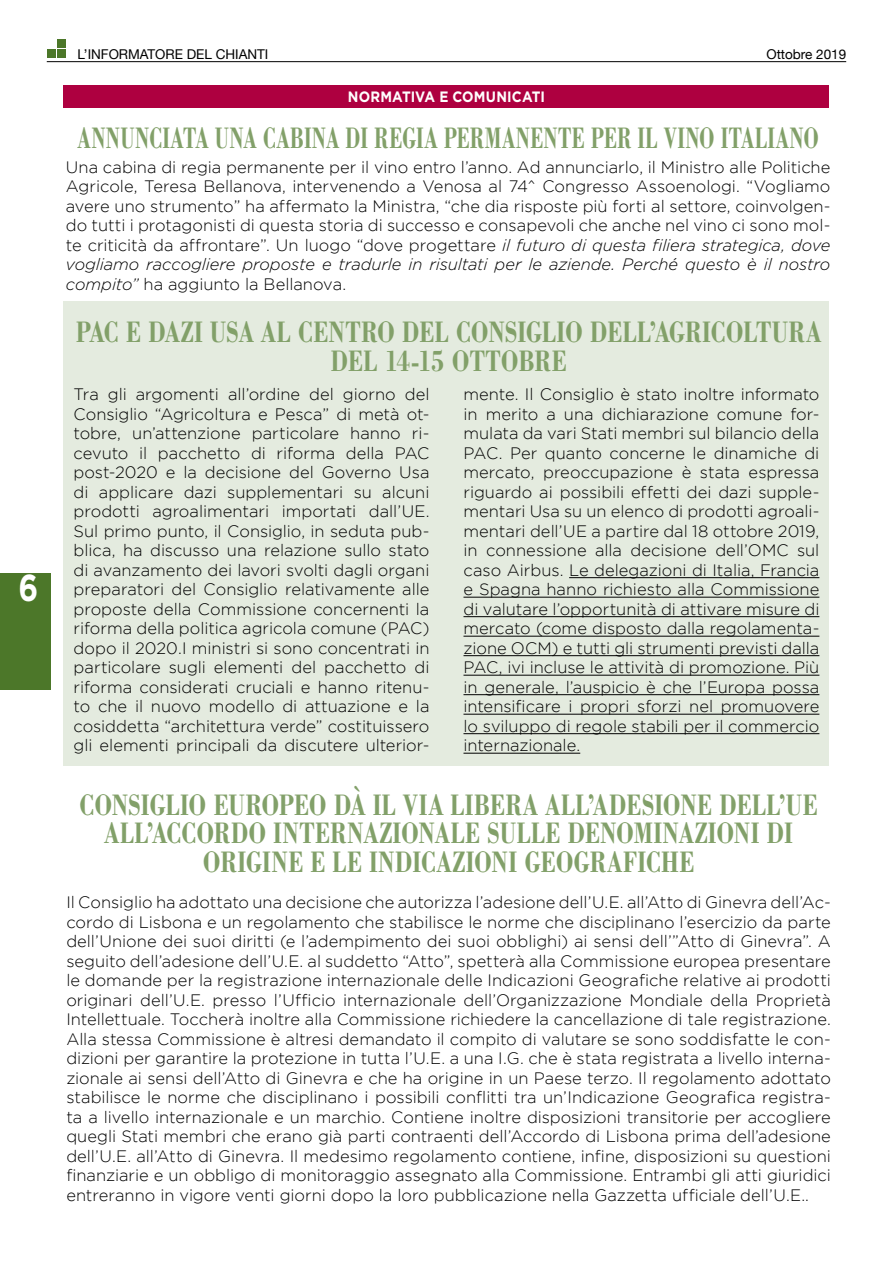
<style>
.page{position:relative;width:893px;height:1263px;background:#fff}
.page>*{position:absolute;margin:0;border:0;box-sizing:border-box;transform-origin:0 0}
.t1{font:700 37.5px "Gotham";color:#fff;scale:.8 1}
.t2{font:700 30.6px/28.8px "Bodoni";letter-spacing:.005em;color:#82a069;text-align:center;scale:.75 1}
.t3{font:700 30.6px "Bodoni";letter-spacing:.005em;color:#82a069;scale:.65 1}
.t4{font:300 16.5px/19.5px "Gotham";color:#000;text-align:justify}
.t5{font:700 15px "Gotham";letter-spacing:.01em;color:#fff;scale:.9 1}
.t6{font:13.5px "Helvetica Neue";color:#000}
.s1{font-style:italic}
</style>
<div class="page">
<div style="left:47px;top:49px;width:8px;height:9px;background:#4c7729"></div>
<div style="left:57px;top:49px;width:8px;height:9px;background:#4c7729"></div>
<div style="left:57px;top:39px;width:8px;height:9px;background:#4c7729"></div>
<hr style="left:47px;top:61px;width:799px;height:1px;background:#000">
<div style="left:0;top:573px;width:51px;height:117px;background:#4c7729"></div>
<div style="left:64px;top:301px;width:765px;height:464px;background:#e4ebdf"></div>
<div style="left:64px;top:85px;width:765px;height:23px;background:#ae0040"></div>
<hr style="left:569px;top:577px;width:250px;height:1px;background:#000">
<hr style="left:463px;top:597px;width:356px;height:1px;background:#000">
<hr style="left:463px;top:616px;width:356px;height:1px;background:#000">
<hr style="left:463px;top:636px;width:356px;height:1px;background:#000">
<hr style="left:463px;top:655px;width:356px;height:1px;background:#000">
<hr style="left:463px;top:675px;width:356px;height:1px;background:#000">
<hr style="left:463px;top:694px;width:356px;height:1px;background:#000">
<hr style="left:463px;top:714px;width:356px;height:1px;background:#000">
<hr style="left:463px;top:733px;width:356px;height:1px;background:#000">
<hr style="left:463px;top:753px;width:117px;height:1px;background:#000">
<h1 class="t1" style="left:19px;top:566px;width:26px">6</h1>
<p class="t6" style="left:77px;top:44px;width:193px">L’INFORMATORE DEL CHIANTI</p>
<p class="t6" style="left:766px;top:44px;width:81px">Ottobre 2019</p>
<p class="t5" style="left:348px;top:88px;width:220px">NORMATIVA E COMUNICATI</p>
<h2 class="t3" style="left:78px;top:118px;width:1142px">ANNUNCIATA UNA CABINA DI REGIA PERMANENTE PER IL VINO ITALIANO</h2>
<p class="t4" style="left:66px;top:157px;width:766px">Una cabina di regia permanente per il vino entro l’anno. Ad annunciarlo, il Ministro alle Politiche Agricole, Teresa Bellanova, intervenendo a Venosa al 74^ Congresso Assoenologi. “Vogliamo avere uno strumento” ha affermato la Ministra, “che dia risposte più forti al settore, coinvolgen&shy;do tutti i protagonisti di questa storia di successo e consapevoli che anche nel vino ci sono mol&shy;te criticità da affrontare”. Un luogo “dove progettare <span class="s1">il futuro di questa filiera strategica, dove vogliamo raccogliere proposte e tradurle in risultati per le aziende. Perché questo è il nostro compito”</span> ha aggiunto la Bellanova.</p>
<h2 class="t2" style="left:76px;top:317px;width:995px">PAC E DAZI USA AL CENTRO DEL CONSIGLIO DELL’AGRICOLTURA<br>DEL 14-15 OTTOBRE</h2>
<p class="t4" style="left:74px;top:384px;width:357px">Tra gli argomenti all’ordine del giorno del Consiglio “Agricoltura e Pesca” di metà ot&shy;tobre, un’attenzione particolare hanno ri&shy;cevuto il pacchetto di riforma della PAC post-2020 e la decisione del Governo Usa di applicare dazi supplementari su alcuni prodotti agroalimentari importati dall’UE.<br>Sul primo punto, il Consiglio, in seduta pub&shy;blica, ha discusso una relazione sullo stato di avanzamento dei lavori svolti dagli organi preparatori del Consiglio relativamente alle proposte della Commissione concernenti la riforma della politica agricola comune (PAC) dopo il 2020.I ministri si sono concentrati in particolare sugli elementi del pacchetto di riforma considerati cruciali e hanno ritenu&shy;to che il nuovo modello di attuazione e la cosiddetta “architettura verde” costituissero gli elementi principali da discutere ulterior-</p>
<p class="t4" style="left:463px;top:384px;width:357px">mente. Il Consiglio è stato inoltre informato in merito a una dichiarazione comune for&shy;mulata da vari Stati membri sul bilancio della PAC. Per quanto concerne le dinamiche di mercato, preoccupazione è stata espressa riguardo ai possibili effetti dei dazi supple&shy;mentari Usa su un elenco di prodotti agroali&shy;mentari dell’UE a partire dal 18 ottobre 2019, in connessione alla decisione dell’OMC sul caso Airbus. Le delegazioni di Italia, Francia e Spagna hanno richiesto alla Commissione di valutare l’opportunità di attivare misure di mercato (come disposto dalla regolamenta&shy;zione OCM) e tutti gli strumenti previsti dalla PAC, ivi incluse le attività di promozione. Più in generale, l’auspicio è che l’Europa possa intensificare i propri sforzi nel promuovere lo sviluppo di regole stabili per il commercio internazionale.</p>
<h2 class="t2" style="left:79px;top:789px;width:986px">CONSIGLIO EUROPEO DÀ IL VIA LIBERA ALL’ADESIONE DELL’UE<br>ALL’ACCORDO INTERNAZIONALE SULLE DENOMINAZIONI DI<br>ORIGINE E LE INDICAZIONI GEOGRAFICHE</h2>
<p class="t4" style="left:66px;top:892px;width:766px">Il Consiglio ha adottato una decisione che autorizza l’adesione dell’U.E. all’Atto di Ginevra dell’Ac&shy;cordo di Lisbona e un regolamento che stabilisce le norme che disciplinano l’esercizio da parte dell’Unione dei suoi diritti (e l’adempimento dei suoi obblighi) ai sensi dell’”Atto di Ginevra”. A seguito dell’adesione dell’U.E. al suddetto “Atto”, spetterà alla Commissione europea presentare le domande per la registrazione internazionale delle Indicazioni Geografiche relative ai prodotti originari dell’U.E. presso l’Ufficio internazionale dell’Organizzazione Mondiale della Proprietà Intellettuale. Toccherà inoltre alla Commissione richiedere la cancellazione di tale registrazione.<br>Alla stessa Commissione è altresi demandato il compito di valutare se sono soddisfatte le con&shy;dizioni per garantire la protezione in tutta l’U.E. a una I.G. che è stata registrata a livello interna&shy;zionale ai sensi dell’Atto di Ginevra e che ha origine in un Paese terzo. Il regolamento adottato stabilisce le norme che disciplinano i possibili conflitti tra un’Indicazione Geografica registra&shy;ta a livello internazionale e un marchio. Contiene inoltre disposizioni transitorie per accogliere quegli Stati membri che erano già parti contraenti dell’Accordo di Lisbona prima dell’adesione dell’U.E. all’Atto di Ginevra. Il medesimo regolamento contiene, infine, disposizioni su questioni finanziarie e un obbligo di monitoraggio assegnato alla Commissione. Entrambi gli atti giuridici entreranno in vigore venti giorni dopo la loro pubblicazione nella Gazzetta ufficiale dell’U.E..</p>
</div>
